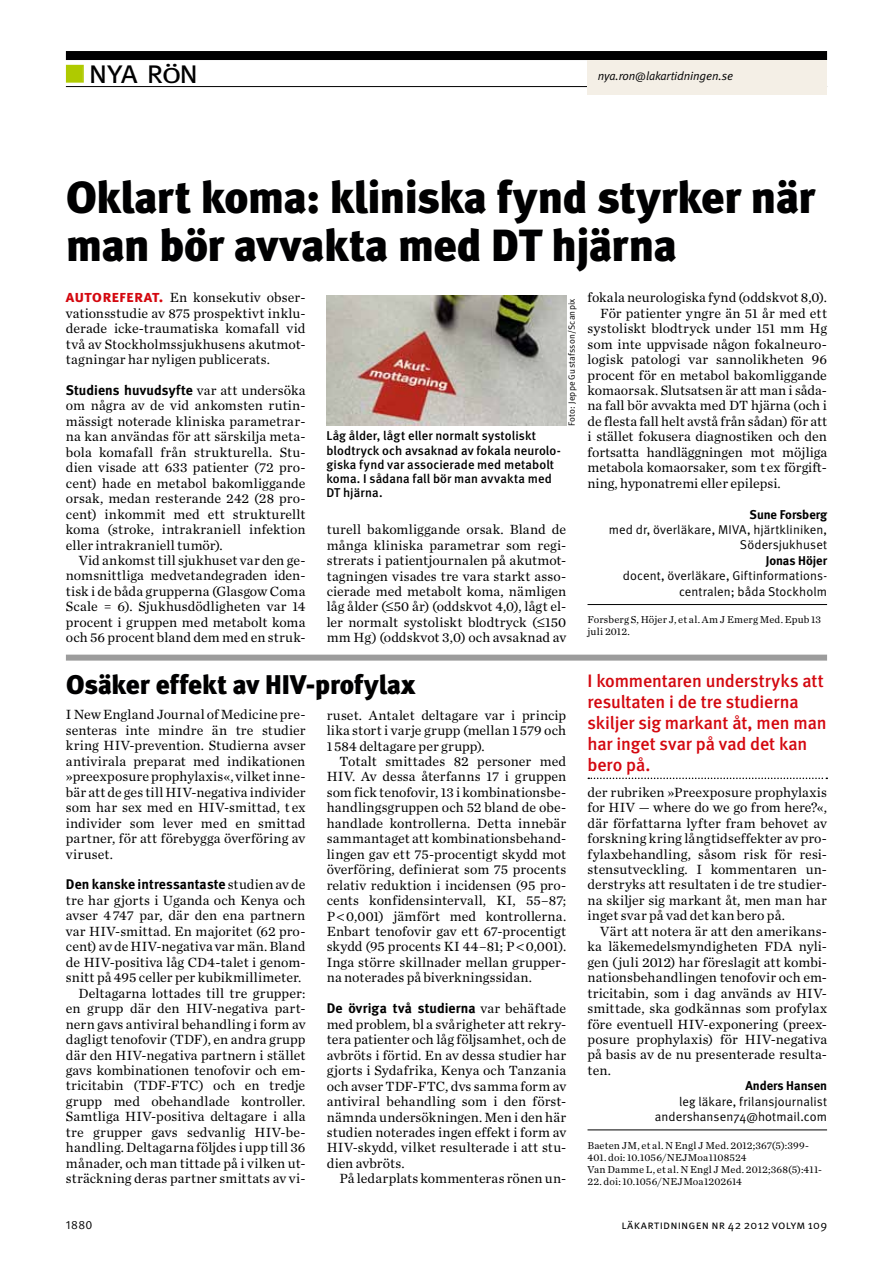
<style>
.page{position:relative;width:893px;height:1263px;background:#fff}
.page>*{position:absolute;margin:0;border:0;box-sizing:border-box;transform-origin:0 0}
.t1{font:45px/48px "Meta LT Black";letter-spacing:-.01em;color:#000001}
.t2{font:33px "Meta LT Normal Small Caps";color:#000001}
.t3{font:27px "Meta LT Black";letter-spacing:-.005em;color:#000001}
.t4{font:18px/21px "Meta LT Medium";letter-spacing:-.005em;color:#d4080f}
.t5{font:13.95px/15.5px "Chronicle LT Text";letter-spacing:.005em;color:#000001;text-align:justify}
.t6{font:13.95px "Meta LT Bold";letter-spacing:.005em;color:#000001}
.t7{font:12.75px/15.5px "Meta LT Normal";letter-spacing:.01em;color:#000001;text-align:right}
.t8{font:12.75px/14.2px "Meta LT Medium";letter-spacing:.005em;color:#000001}
.t9{font:12.75px "Meta LT Bold";color:#000001}
.t10{font:12px "Meta LT Normal Small Caps";letter-spacing:.02em;color:#000001}
.t11{font:italic 12px "Meta LT Normal";letter-spacing:-.01em;color:#000001}
.t12{font:12px "Meta LT Normal Utilities";color:#000001}
.t13{font:10.5px/12px "Chronicle LT Text";letter-spacing:.015em;color:#000001}
.t14{font:9px "Meta LT Normal";letter-spacing:.025em;color:#000001}
.s1{color:#afca00}
.s2{font-size:28.05px}
.s3{font-family:"Meta LT Bold Small Caps";font-size:16.5px;color:#d4080f}
.s4{font-family:"Chronicle LT Text"}
</style>
<div class="page">
<div style="left:66px;top:51px;width:761px;height:9px;background:#000001"></div>
<hr style="left:66px;top:86px;width:761px;height:1px;background:#000001">
<div style="left:66px;top:65px;width:18px;height:18px;border:2px solid #afca00"></div>
<div style="left:587px;top:60px;width:240px;height:34px;background:#f4efe6"></div>
<hr style="left:587px;top:604px;width:240px;height:1px;background:#000001">
<img style="left:327px;top:295px;width:239px;height:131px">
<hr style="left:587px;top:1130px;width:240px;height:1px;background:#000001">
<div style="left:66px;top:655px;width:761px;height:6px;background:#9c9c9c"></div>
<svg style="left:588px;top:777px;width:239px;height:2px"></svg>
<h2 class="t2" style="left:66px;top:52px;width:134px"><span class="s1">■</span> nya r<span class="s2">ö</span>n</h2>
<p class="t11" style="left:598px;top:69px;width:137px">nya.ron@lakartidningen.se</p>
<h1 class="t1" style="left:66px;top:173px;width:751px">Oklart koma: kliniska fynd styrker när man bör avvakta med DT hjärna</h1>
<p class="t5" style="left:66px;top:290px;width:241px"><span class="s3">autoreferat.</span> En konsekutiv obser&shy;vationsstudie av 875 prospektivt inklu&shy;derade icke-traumatiska komafall vid två av Stockholmssjukhusens akutmot&shy;tagningar har nyligen publicerats.</p>
<p class="t6" style="left:66px;top:382px;width:241px">Studiens huvudsyfte <span class="s4">var att undersöka</span></p>
<p class="t5" style="left:66px;top:398px;width:241px">om några av de vid ankomsten rutin&shy;mässigt noterade kliniska parametrar&shy;na kan användas för att särskilja meta&shy;bola komafall från strukturella. Stu&shy;dien visade att 633 patienter (72 pro&shy;cent) hade en metabol bakomliggande orsak, medan resterande 242 (28 pro&shy;cent) inkommit med ett strukturellt koma (stroke, intrakraniell infektion eller intrakraniell tumör).</p>
<p class="t5" style="left:66px;top:552px;width:241px;text-indent:13px">Vid ankomst till sjukhuset var den ge&shy;nomsnittliga medvetandegraden iden&shy;tisk i de båda grupperna (Glasgow Coma Scale = 6). Sjukhusdödligheten var 14 procent i gruppen med metabolt koma och 56 procent bland dem med en struk-</p>
<p class="t14" style="left:567px;top:426px;width:129px;rotate:-90deg">Foto: Jeppe Gustafsson/Scanpix</p>
<p class="t8" style="left:326px;top:429px;width:236px">Låg ålder, lågt eller normalt systoliskt blodtryck och avsaknad av fokala neurolo&shy;giska fynd var associerade med metabolt koma. I sådana fall bör man avvakta med DT hjärna.</p>
<p class="t5" style="left:327px;top:522px;width:241px">turell bakomliggande orsak. Bland de många kliniska parametrar som regi&shy;strerats i patientjournalen på akutmot&shy;tagningen visades tre vara starkt asso&shy;cierade med metabolt koma, nämligen låg ålder (≤50 år) (oddskvot 4,0), lågt el&shy;ler normalt systoliskt blodtryck (≤150 mm Hg) (oddskvot 3,0) och avsaknad av</p>
<p class="t5" style="left:587px;top:290px;width:241px">fokala neurologiska fynd (oddskvot 8,0).</p>
<p class="t5" style="left:600px;top:305px;width:228px">För patienter yngre än 51 år med ett</p>
<p class="t5" style="left:587px;top:321px;width:241px">systoliskt blodtryck under 151 mm Hg</p>
<p class="t5" style="left:587px;top:336px;width:241px">som inte uppvisade någon fokalneuro-</p>
<p class="t5" style="left:587px;top:352px;width:241px">logisk patologi var sannolikheten 96</p>
<p class="t5" style="left:587px;top:367px;width:241px">procent för en metabol bakomliggande</p>
<p class="t5" style="left:587px;top:382px;width:241px">komaorsak. Slutsatsen är att man i såda-</p>
<p class="t5" style="left:587px;top:398px;width:241px">na fall bör avvakta med DT hjärna (och i</p>
<p class="t5" style="left:587px;top:413px;width:241px">de flesta fall helt avstå från sådan) för att</p>
<p class="t5" style="left:587px;top:429px;width:241px">i stället fokusera diagnostiken och den</p>
<p class="t5" style="left:587px;top:444px;width:241px">fortsatta handläggningen mot möjliga</p>
<p class="t5" style="left:587px;top:460px;width:241px">metabola komaorsaker, som t ex förgift-</p>
<p class="t5" style="left:587px;top:475px;width:195px">ning, hyponatremi eller epilepsi.</p>
<p class="t9" style="left:750px;top:506px;width:79px">Sune Forsberg</p>
<p class="t7" style="left:609px;top:522px;width:220px">med dr, överläkare, MIVA, hjärtkliniken,<br>Södersjukhuset</p>
<p class="t9" style="left:766px;top:553px;width:63px">Jonas Höjer</p>
<p class="t7" style="left:623px;top:568px;width:206px">docent, överläkare, Giftinformations&shy;centralen; båda Stockholm</p>
<p class="t13" style="left:587px;top:614px;width:235px">Forsberg S, Höjer J, et al. Am J Emerg Med. Epub 13 juli 2012.</p>
<h3 class="t3" style="left:66px;top:668px;width:351px">Osäker effekt av HIV-profylax</h3>
<p class="t5" style="left:66px;top:707px;width:241px">I New England Journal of Medicine pre&shy;senteras inte mindre än tre studier kring HIV-prevention. Studierna avser antivirala preparat med indikationen »preexposure prophylaxis«, vilket inne&shy;bär att de ges till HIV-negativa individer som har sex med en HIV-smittad, t ex individer som lever med en smittad partner, för att förebygga överföring av viruset.</p>
<p class="t6" style="left:66px;top:876px;width:241px">Den kanske intressantaste <span class="s4">studien av de</span></p>
<p class="t5" style="left:66px;top:892px;width:241px;text-align:right">tre har gjorts i Uganda och Kenya och avser 4747 par, där den ena partnern var HIV-smittad. En majoritet (62 pro&shy;cent) av de HIV-negativa var män. Bland de HIV-positiva låg CD4-talet i genom&shy;snitt på 495 celler per kubikmillimeter.<br>Deltagarna lottades till tre grupper: en grupp där den HIV-negativa part&shy;nern gavs antiviral behandling i form av dagligt tenofovir (TDF), en andra grupp där den HIV-negativa partnern i stället gavs kombinationen tenofovir och em&shy;tricitabin (TDF-FTC) och en tredje grupp med obehandlade kontroller.<br>Samtliga HIV-positiva deltagare i alla tre grupper gavs sedvanlig HIV-be&shy;handling. Deltagarna följdes i upp till 36 månader, och man tittade på i vilken ut&shy;sträckning deras partner smittats av vi-</p>
<p class="t5" style="left:327px;top:707px;width:241px">ruset. Antalet deltagare var i princip lika stort i varje grupp (mellan 1579 och 1584 deltagare per grupp).</p>
<p class="t5" style="left:327px;top:753px;width:241px;text-indent:13px">Totalt smittades 82 personer med HIV. Av dessa återfanns 17 i gruppen som fick tenofovir, 13 i kombinationsbe&shy;handlingsgruppen och 52 bland de obe&shy;handlade kontrollerna. Detta innebär sammantaget att kombinationsbehand&shy;lingen gav ett 75-procentigt skydd mot överföring, definierat som 75 procents relativ reduktion i incidensen (95 pro&shy;cents konfidensintervall, KI, 55–87; P 0,001) jämfört med kontrollerna.<br>Enbart tenofovir gav ett 67-procentigt skydd (95 procents KI 44–81; P 0,001).<br>Inga större skillnader mellan grupper&shy;na noterades på biverkningssidan.</p>
<p class="t6" style="left:327px;top:1000px;width:241px">De övriga två studierna <span class="s4">var behäftade</span></p>
<p class="t5" style="left:327px;top:1016px;width:241px">med problem, bl a svårigheter att rekry&shy;tera patienter och låg följsamhet, och de avbröts i förtid. En av dessa studier har gjorts i Sydafrika, Kenya och Tanzania och avser TDF-FTC, dvs samma form av antiviral behandling som i den först&shy;nämnda undersökningen. Men i den här studien noterades ingen effekt i form av HIV-skydd, vilket resulterade i att stu&shy;dien avbröts.</p>
<p class="t5" style="left:339px;top:1171px;width:228px">På ledarplats kommenteras rönen un-</p>
<p class="t4" style="left:587px;top:670px;width:241px">I kommentaren understryks att resultaten i de tre studierna skiljer sig markant åt, men man har inget svar på vad det kan bero på.</p>
<p class="t5" style="left:587px;top:784px;width:241px">der rubriken »Preexposure prophylaxis for HIV — where do we go from here?«, där författarna lyfter fram behovet av forskning kring långtidseffekter av pro&shy;fylaxbehandling, såsom risk för resi&shy;stensutveckling. I kommentaren un&shy;derstryks att resultaten i de tre studier&shy;na skiljer sig markant åt, men man har inget svar på vad det kan bero på.</p>
<p class="t5" style="left:587px;top:923px;width:241px;text-indent:13px">Värt att notera är att den amerikans&shy;ka läkemedelsmyndigheten FDA nyli&shy;gen (juli 2012) har föreslagit att kombi&shy;nationsbehandlingen tenofovir och em&shy;tricitabin, som i dag används av HIV&shy;smittade, ska godkännas som profylax före eventuell HIV-exponering (preex&shy;posure prophylaxis) för HIV-negativa på basis av de nu presenterade resulta&shy;ten.</p>
<p class="t9" style="left:745px;top:1078px;width:83px">Anders Hansen</p>
<p class="t7" style="left:655px;top:1093px;width:174px">leg läkare, frilansjournalist andershansen74@hotmail.com</p>
<p class="t13" style="left:587px;top:1139px;width:236px">Baeten JM, et al. N Engl J Med. 2012;367(5):399-<br>401. doi: 10.1056/NEJMoa1108524<br>Van Damme L, et al. N Engl J Med. 2012;368(5):411-</p>
<p class="t13" style="left:587px;top:1175px;width:156px">22. doi: 10.1056/NEJMoa1202614</p>
<p class="t12" style="left:66px;top:1218px;width:28px">1880</p>
<p class="t10" style="left:621px;top:1218px;width:207px">läkartidningen nr 42 2012 volym 109</p>
</div>
